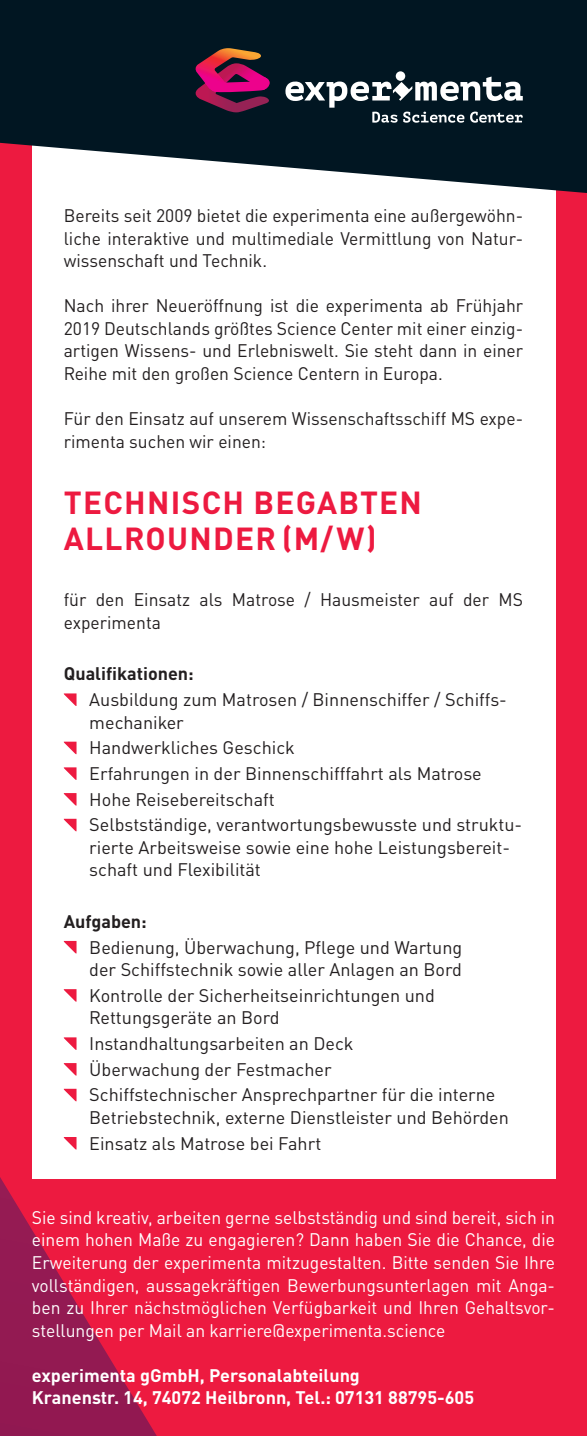
<style>
.page{position:relative;width:587px;height:1436px;background:#fff}
.page>*{position:absolute;margin:0;border:0;box-sizing:border-box;transform-origin:0 0}
.t1{font:700 31.5px/36px "DINOT";letter-spacing:.04em;color:#ed1a40}
.t2{font:18px/22.5px "DINOT";color:#231f20}
.t3{font:18px/22.5px "DINOT";color:#fff;text-align:justify}
.t4{font:700 18px "DINOT";color:#fff}
.t5{font:700 18px "DINOT";color:#231f20}
</style>
<div class="page">
<div style="left:0;top:0;width:587px;height:1435px;background:#ed1a40"></div>
<svg style="left:0;top:1177px;width:157px;height:258px"></svg>
<div style="left:32px;top:16px;width:523px;height:1162px;background:#fff"></div>
<svg style="left:0;top:0;width:587px;height:193px;background:#273540"></svg>
<div style="left:396px;top:71px;width:9px;height:10px;background:#fff;border-radius:50%"></div>
<svg style="left:285px;top:76px;width:238px;height:47px"></svg>
<svg style="left:195px;top:48px;width:75px;height:64px;background:#7b1d46"></svg>
<svg style="left:64px;top:693px;width:13px;height:13px"></svg>
<svg style="left:64px;top:741px;width:13px;height:13px"></svg>
<svg style="left:64px;top:767px;width:13px;height:12px"></svg>
<svg style="left:64px;top:793px;width:13px;height:12px"></svg>
<svg style="left:64px;top:818px;width:13px;height:13px"></svg>
<svg style="left:64px;top:940px;width:13px;height:13px"></svg>
<svg style="left:64px;top:989px;width:13px;height:12px"></svg>
<svg style="left:64px;top:1037px;width:13px;height:12px"></svg>
<svg style="left:64px;top:1063px;width:13px;height:12px"></svg>
<svg style="left:64px;top:1088px;width:13px;height:13px"></svg>
<svg style="left:64px;top:1137px;width:13px;height:12px"></svg>
<p class="t2" style="left:64px;top:203px;width:461px;text-align:justify">Bereits seit 2009 bietet die experimenta eine außergewöhn&shy;liche interaktive und multimediale Vermittlung von Natur&shy;wissenschaft und Technik.</p>
<p class="t2" style="left:64px;top:293px;width:461px;text-align:justify">Nach ihrer Neueröffnung ist die experimenta ab Frühjahr 2019 Deutschlands größtes Science Center mit einer einzig&shy;artigen Wissens- und Erlebniswelt. Sie steht dann in einer Reihe mit den großen Science Centern in Europa.</p>
<p class="t2" style="left:64px;top:406px;width:461px">Für den Einsatz auf unserem Wissenschaftsschiff MS expe&shy;rimenta suchen wir einen:</p>
<p class="t1" style="left:64px;top:482px;width:359px">TECHNISCH BEGABTEN<br>ALLROUNDER (M/W)</p>
<p class="t2" style="left:64px;top:587px;width:461px">für den Einsatz als Matrose / Hausmeister auf der MS experimenta</p>
<p class="t5" style="left:64px;top:659px;width:132px">Qualifikationen:</p>
<p class="t2" style="left:89px;top:687px;width:419px">Ausbildung zum Matrosen / Binnenschiffer / Schiffs&shy;mechaniker</p>
<p class="t2" style="left:89px;top:735px;width:207px">Handwerkliches Geschick</p>
<p class="t2" style="left:89px;top:761px;width:394px">Erfahrungen in der Binnenschifffahrt als Matrose</p>
<p class="t2" style="left:89px;top:786px;width:187px">Hohe Reisebereitschaft</p>
<p class="t2" style="left:89px;top:812px;width:434px">Selbstständige, verantwortungsbewusste und struktu&shy;rierte Arbeitsweise sowie eine hohe Leistungsbereit&shy;schaft und Flexibilität</p>
<p class="t5" style="left:64px;top:907px;width:85px">Aufgaben:</p>
<p class="t2" style="left:89px;top:934px;width:374px">Bedienung, Überwachung, Pflege und Wartung der Schiffstechnik sowie aller Anlagen an Bord</p>
<p class="t2" style="left:89px;top:982px;width:347px">Kontrolle der Sicherheitseinrichtungen und<br>Rettungsgeräte an Bord</p>
<p class="t2" style="left:89px;top:1030px;width:266px">Instandhaltungsarbeiten an Deck</p>
<p class="t2" style="left:89px;top:1056px;width:244px">Überwachung der Festmacher</p>
<p class="t2" style="left:89px;top:1082px;width:421px">Schiffstechnischer Ansprechpartner für die interne<br>Betriebstechnik, externe Dienstleister und Behörden</p>
<p class="t2" style="left:89px;top:1130px;width:233px">Einsatz als Matrose bei Fahrt</p>
<p class="t3" style="left:32px;top:1204px;width:525px">Sie sind kreativ, arbeiten gerne selbstständig und sind bereit, sich in einem hohen Maße zu engagieren? Dann haben Sie die Chance, die Erweiterung der experimenta mitzugestalten. Bitte senden Sie Ihre vollständigen, aussagekräftigen Bewerbungsunterlagen mit Anga&shy;ben zu Ihrer nächstmöglichen Verfügbarkeit und Ihren Gehaltsvor&shy;stellungen per Mail an karriere@experimenta.science</p>
<p class="t4" style="left:32px;top:1360px;width:329px">experimenta gGmbH, Personalabteilung</p>
<p class="t4" style="left:32px;top:1383px;width:444px">Kranenstr. 14, 74072 Heilbronn, Tel.: 07131 88795-605</p>
</div>
